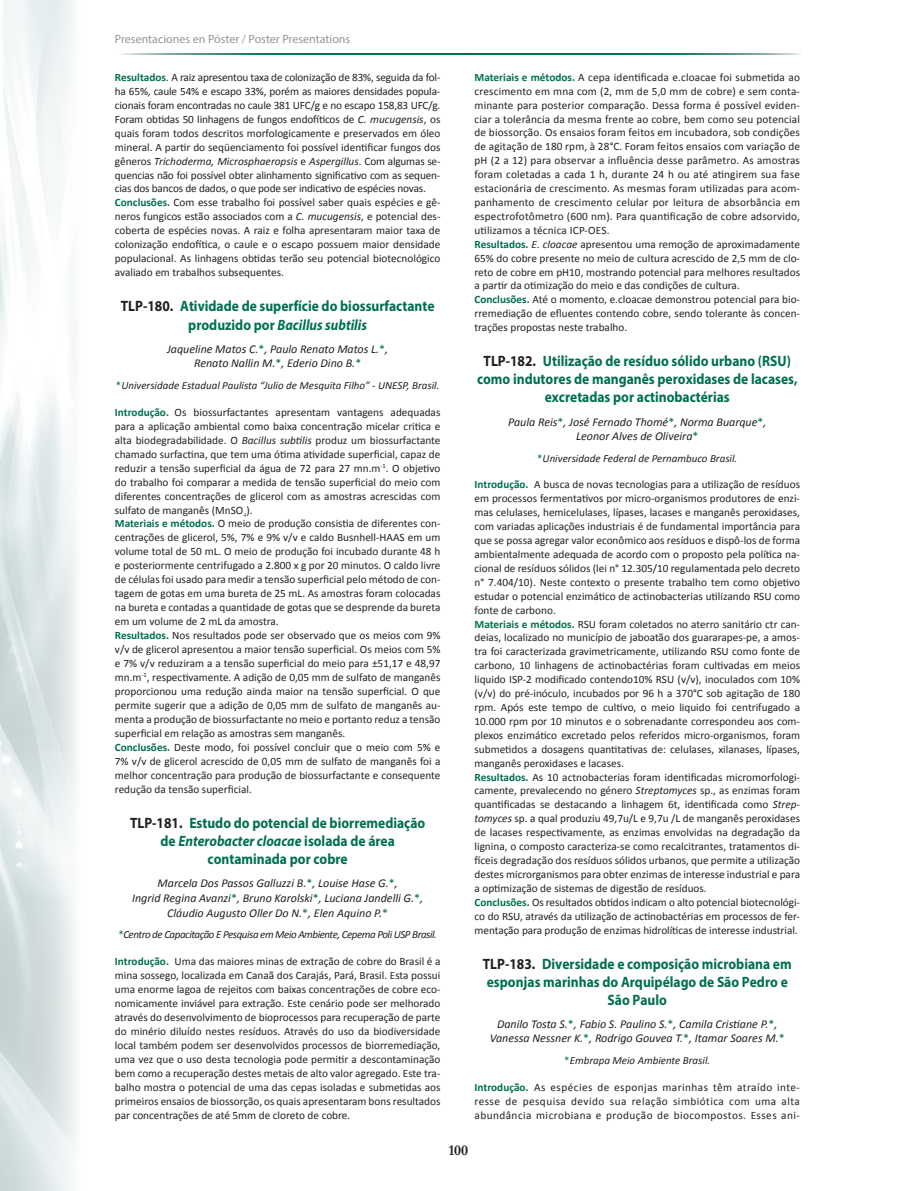
<style>
.page{position:relative;width:915px;height:1191px;background:#fff}
.page>*{position:absolute;margin:0;border:0;box-sizing:border-box;transform-origin:0 0}
.t1{font:700 15px/18.1px "Myriad Pro";color:#006f51;text-align:center;scale:.9 1}
.t2{font:700 15px "Garamond";color:#231f20}
.t3{font:italic 12px/14.5px "Calibri";color:#231f20;text-align:center}
.t4{font:12px "Myriad Pro";color:#939598}
.t5{font:11.25px/14px "Calibri";color:#231f20}
.t6{font:italic 10.95px "Calibri";color:#231f20}
.t7{font:italic 10.95px "Calibri";letter-spacing:-.04em;color:#231f20}
.s1{font-weight:700;color:#006f51}
.s2{font-style:italic}
.s3{color:#231f20}
.s4{font-style:normal;color:#006f51}
</style>
<div class="page">
<img style="left:0;top:0;width:76px;height:1191px">
<svg style="left:121px;top:53px;width:678px;height:2px"></svg>
<p class="t4" style="left:115px;top:31px;width:237px">Presentaciones en Póster / Poster Presentations</p>
<p class="t5" style="left:115px;top:70px;width:327px"><span class="s1">Resultados</span>. A raiz apresentou taxa de colonização de 83%, seguida da fol&shy;ha 65%, caule 54% e escapo 33%, porém as maiores densidades popula&shy;cionais foram encontradas no caule 381 UFC/g e no escapo 158,83 UFC/g.<br>Foram obtidas 50 linhagens de fungos endofíticos de <span class="s2">C. mucugensis</span>, os quais foram todos descritos morfologicamente e preservados em óleo mineral. A partir do seqüenciamento foi possível identificar fungos dos gêneros <span class="s2">Trichoderma, Microsphaeropsis</span> e <span class="s2">Aspergillus</span>. Com algumas se&shy;quencias não foi possível obter alinhamento significativo com as sequen&shy;cias dos bancos de dados, o que pode ser indicativo de espécies novas.<br><span class="s1">Conclusões.</span> Com esse trabalho foi possível saber quais espécies e gê&shy;neros fungicos estão associados com a <span class="s2">C. mucugensis</span>, e potencial des&shy;coberta de espécies novas. A raiz e folha apresentaram maior taxa de colonização endofítica, o caule e o escapo possuem maior densidade populacional. As linhagens obtidas terão seu potencial biotecnológico avaliado em trabalhos subsequentes.</p>
<h1 class="t1" style="left:121px;top:297px;width:350px"><span class="s3">TLP-180.</span> Atividade de superfície do biossurfactante produzido por <span class="s2">Bacillus subtilis</span></h1>
<p class="t3" style="left:167px;top:341px;width:222px">Jaqueline Matos C.<span class="s4">*</span>, Paulo Renato Matos L.<span class="s4">*</span>,<br>Renato Nallin M.<span class="s4">*</span>, Ederio Dino B.<span class="s4">*</span></p>
<p class="t6" style="left:116px;top:378px;width:325px"><span class="s4">*</span>Universidade Estadual Paulista “Julio de Mesquita Filho” - UNESP, Brasil.</p>
<p class="t5" style="left:115px;top:405px;width:327px"><span class="s1">Introdução.</span> Os biossurfactantes apresentam vantagens adequadas para a aplicação ambiental como baixa concentração micelar critica e alta biodegradabilidade. O <span class="s2">Bacillus subtilis</span> produz um biossurfactante chamado surfactina, que tem uma ótima atividade superficial, capaz de reduzir a tensão superficial da água de 72 para 27 mn.m<sup>-1</sup>. O objetivo do trabalho foi comparar a medida de tensão superficial do meio com diferentes concentrações de glicerol com as amostras acrescidas com sulfato de manganês (MnSO<sub>4</sub>).<br><span class="s1">Materiais e métodos.</span> O meio de produção consistia de diferentes con&shy;centrações de glicerol, 5%, 7% e 9% v/v e caldo Busnhell-HAAS em um volume total de 50 mL. O meio de produção foi incubado durante 48 h e posteriormente centrifugado a 2.800 x g por 20 minutos. O caldo livre de células foi usado para medir a tensão superficial pelo método de con&shy;tagem de gotas em uma bureta de 25 mL. As amostras foram colocadas na bureta e contadas a quantidade de gotas que se desprende da bureta em um volume de 2 mL da amostra.<br><span class="s1">Resultados.</span> Nos resultados pode ser observado que os meios com 9% v/v de glicerol apresentou a maior tensão superficial. Os meios com 5% e 7% v/v reduziram a a tensão superficial do meio para ±51,17 e 48,97 mn.m<sup>-1</sup>, respectivamente. A adição de 0,05 mm de sulfato de manganês proporcionou uma redução ainda maior na tensão superficial. O que permite sugerir que a adição de 0,05 mm de sulfato de manganês au&shy;menta a produção de biossurfactante no meio e portanto reduz a tensão superficial em relação as amostras sem manganês.<br><span class="s1">Conclusões.</span> Deste modo, foi possível concluir que o meio com 5% e 7% v/v de glicerol acrescido de 0,05 mm de sulfato de manganês foi a melhor concentração para produção de biossurfactante e consequente redução da tensão superficial.</p>
<h1 class="t1" style="left:130px;top:813px;width:329px"><span class="s3">TLP-181.</span> Estudo do potencial de biorremediação de <span class="s2">Enterobacter cloacae</span> isolada de área contaminada por cobre</h1>
<p class="t3" style="left:132px;top:875px;width:292px">Marcela Dos Passos Galluzzi B.<span class="s4">*</span>, Louise Hase G.<span class="s4">*</span>,<br>Ingrid Regina Avanzi<span class="s4">*</span>, Bruno Karolski<span class="s4">*</span>, Luciana Jandelli G.<span class="s4">*</span>,<br>Cláudio Augusto Oller Do N.<span class="s4">*</span>, Elen Aquino P.<span class="s4">*</span></p>
<p class="t7" style="left:118px;top:927px;width:320px"><span class="s4">*</span>Centro de Capacitação E Pesquisa em Meio Ambiente, Cepema Poli USP Brasil.</p>
<p class="t5" style="left:115px;top:954px;width:327px;text-align:justify"><span class="s1">Introdução.</span> Uma das maiores minas de extração de cobre do Brasil é a mina sossego, localizada em Canaã dos Carajás, Pará, Brasil. Esta possui uma enorme lagoa de rejeitos com baixas concentrações de cobre eco&shy;nomicamente inviável para extração. Este cenário pode ser melhorado através do desenvolvimento de bioprocessos para recuperação de parte do minério diluído nestes resíduos. Através do uso da biodiversidade local também podem ser desenvolvidos processos de biorremediação, uma vez que o uso desta tecnologia pode permitir a descontaminação bem como a recuperação destes metais de alto valor agregado. Este tra&shy;balho mostra o potencial de uma das cepas isoladas e submetidas aos primeiros ensaios de biossorção, os quais apresentaram bons resultados par concentrações de até 5mm de cloreto de cobre.</p>
<p class="t5" style="left:474px;top:70px;width:327px"><span class="s1">Materiais e métodos.</span> A cepa identificada e.cloacae foi submetida ao crescimento em mna com (2, mm de 5,0 mm de cobre) e sem conta&shy;minante para posterior comparação. Dessa forma é possível eviden&shy;ciar a tolerância da mesma frente ao cobre, bem como seu potencial de biossorção. Os ensaios foram feitos em incubadora, sob condições de agitação de 180 rpm, à 28°C. Foram feitos ensaios com variação de pH (2 a 12) para observar a influência desse parâmetro. As amostras foram coletadas a cada 1 h, durante 24 h ou até atingirem sua fase estacionária de crescimento. As mesmas foram utilizadas para acom&shy;panhamento de crescimento celular por leitura de absorbância em espectrofotômetro (600 nm). Para quantificação de cobre adsorvido, utilizamos a técnica ICP-OES.<br><span class="s1">Resultados.</span> <span class="s2">E. cloacae</span> apresentou uma remoção de aproximadamente 65% do cobre presente no meio de cultura acrescido de 2,5 mm de clo&shy;reto de cobre em pH10, mostrando potencial para melhores resultados a partir da otimização do meio e das condições de cultura.<br><span class="s1">Conclusões.</span> Até o momento, e.cloacae demonstrou potencial para bio&shy;rremediação de efluentes contendo cobre, sendo tolerante às concen&shy;trações propostas neste trabalho.</p>
<h1 class="t1" style="left:477px;top:352px;width:357px"><span class="s3">TLP-182.</span> Utilização de resíduo sólido urbano (RSU) como indutores de manganês peroxidases de lacases, excretadas por actinobactérias</h1>
<p class="t3" style="left:508px;top:414px;width:260px">Paula Reis<span class="s4">*</span>, José Fernado Thomé<span class="s4">*</span>, Norma Buarque<span class="s4">*</span>,<br>Leonor Alves de Oliveira<span class="s4">*</span></p>
<p class="t6" style="left:537px;top:450px;width:202px"><span class="s4">*</span>Universidade Federal de Pernambuco Brasil.</p>
<p class="t5" style="left:474px;top:477px;width:327px"><span class="s1">Introdução.</span> A busca de novas tecnologias para a utilização de resíduos em processos fermentativos por micro-organismos produtores de enzi&shy;mas celulases, hemicelulases, lípases, lacases e manganês peroxidases, com variadas aplicações industriais é de fundamental importância para que se possa agregar valor econômico aos resíduos e dispô-los de forma ambientalmente adequada de acordo com o proposto pela política na&shy;cional de resíduos sólidos (lei n° 12.305/10 regulamentada pelo decreto n° 7.404/10). Neste contexto o presente trabalho tem como objetivo estudar o potencial enzimático de actinobacterias utilizando RSU como fonte de carbono.<br><span class="s1">Materiais e métodos.</span> RSU foram coletados no aterro sanitário ctr can&shy;deias, localizado no município de jaboatão dos guararapes-pe, a amos&shy;tra foi caracterizada gravimetricamente, utilizando RSU como fonte de carbono, 10 linhagens de actinobactérias foram cultivadas em meios liquido ISP-2 modificado contendo10% RSU (v/v), inoculados com 10% (v/v) do pré-inóculo, incubados por 96 h a 370°C sob agitação de 180 rpm. Após este tempo de cultivo, o meio liquido foi centrifugado a 10.000 rpm por 10 minutos e o sobrenadante correspondeu aos com&shy;plexos enzimático excretado pelos referidos micro-organismos, foram submetidos a dosagens quantitativas de: celulases, xilanases, lípases, manganês peroxidases e lacases.<br><span class="s1">Resultados.</span> As 10 actnobacterias foram identificadas micromorfologi&shy;camente, prevalecendo no género <span class="s2">Streptomyces</span> sp., as enzimas foram quantificadas se destacando a linhagem 6t, identificada como <span class="s2">Strep&shy;tomyces</span> sp. a qual produziu 49,7u/L e 9,7u /L de manganês peroxidases de lacases respectivamente, as enzimas envolvidas na degradação da lignina, o composto caracteriza-se como recalcitrantes, tratamentos di&shy;fíceis degradação dos resíduos sólidos urbanos, que permite a utilização destes microrganismos para obter enzimas de interesse industrial e para a optimização de sistemas de digestão de resíduos.<br><span class="s1">Conclusões.</span> Os resultados obtidos indicam o alto potencial biotecnológi&shy;co do RSU, através da utilização de actinobactérias em processos de fer&shy;mentação para produção de enzimas hidrolíticas de interesse industrial.</p>
<h1 class="t1" style="left:482px;top:954px;width:344px"><span class="s3">TLP-183.</span> Diversidade e composição microbiana em esponjas marinhas do Arquipélago de São Pedro e<br>São Paulo</h1>
<p class="t3" style="left:489px;top:1016px;width:296px">Danilo Tosta S.<span class="s4">*</span>, Fabio S. Paulino S.<span class="s4">*</span>, Camila Cristiane P.<span class="s4">*</span>,<br>Vanessa Nessner K.<span class="s4">*</span>, Rodrigo Gouvea T.<span class="s4">*</span>, Itamar Soares M.<span class="s4">*</span></p>
<p class="t6" style="left:564px;top:1053px;width:147px"><span class="s4">*</span>Embrapa Meio Ambiente Brasil.</p>
<p class="t5" style="left:474px;top:1079px;width:327px;text-align:justify"><span class="s1">Introdução.</span> As espécies de esponjas marinhas têm atraído inte&shy;resse de pesquisa devido sua relação simbiótica com uma alta abundância microbiana e produção de biocompostos. Esses ani-</p>
<h1 class="t2" style="left:448px;top:1140px;width:22px">100</h1>
</div>
